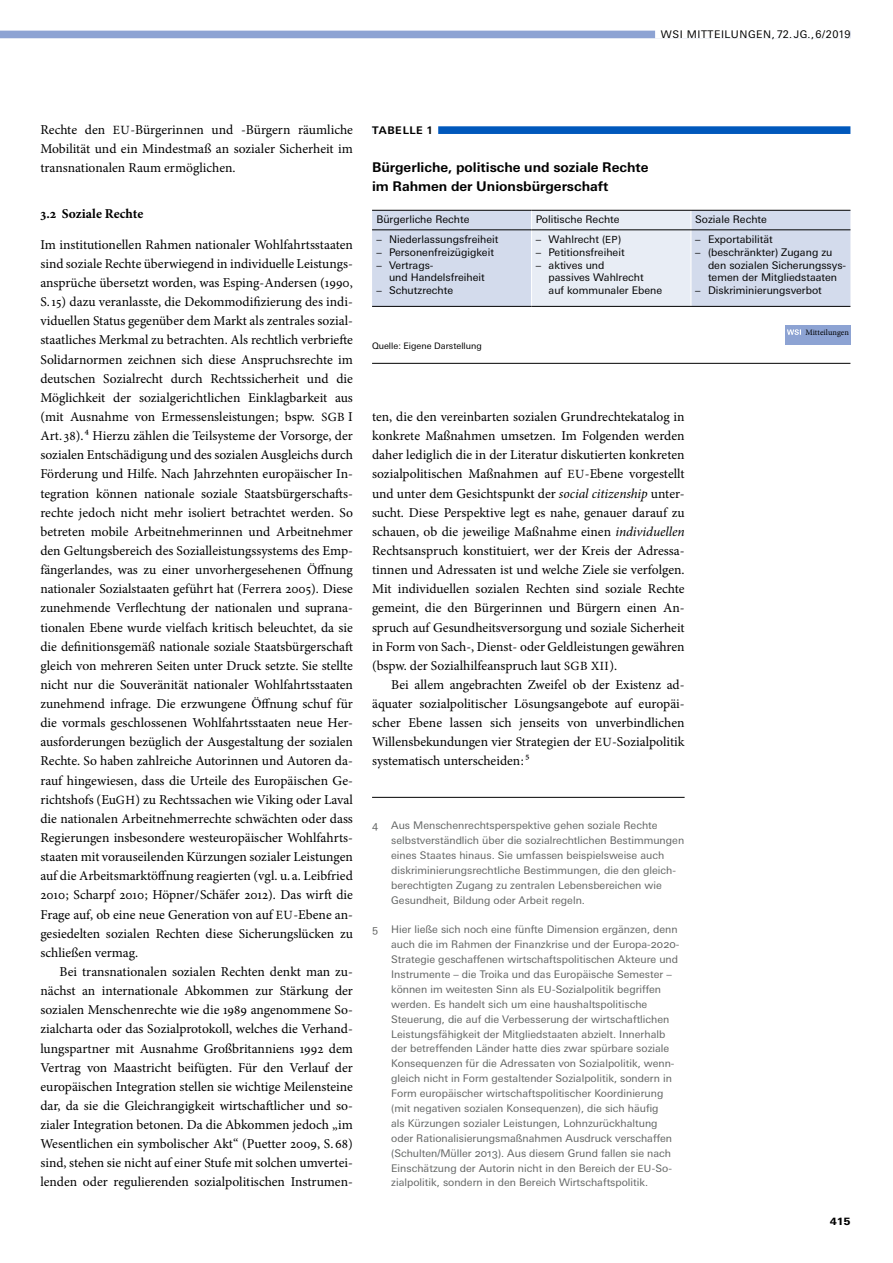
<style>
.page{position:relative;width:893px;height:1263px;background:#fff}
.page>*{position:absolute;margin:0;border:0;box-sizing:border-box;transform-origin:0 0}
.t1{font:13.5px/19.2px "Minion Pro";color:#000;text-align:justify}
.t2{font:700 13.5px "Minion Pro";color:#000}
.t3{font:700 13.35px/19.2px "Univers Next Pro";color:#000}
.t4{font:10.5px/14.9px "Univers Next Pro";color:#626463}
.t5{font:10.5px/12.8px "Univers Next Pro";color:#000}
.t6{font:10.5px "Univers Next Pro";letter-spacing:.05em;color:#000}
.t7{font:700 10.5px "Univers Next Pro";letter-spacing:.05em;color:#000}
.t8{font:9px "Univers Next Pro";color:#000}
.t9{font:8.25px "Minion Pro";letter-spacing:.005em;color:#000}
.s1{font-size:12.6px}
.s2{font-size:9.75px}
.s3{font-style:italic}
.s4{font-size:9.9px}
</style>
<div class="page">
<div style="left:0;top:31px;width:850px;height:7px;background:#8da3d3"></div>
<div style="left:655px;top:30px;width:195px;height:8px;background:#fff"></div>
<hr style="left:372px;top:797px;width:313px;height:1px;background:#000">
<div style="left:372px;top:126px;width:478px;height:8px;background:#0058bc"></div>
<div style="left:372px;top:126px;width:66px;height:8px;background:#fff"></div>
<hr style="left:372px;top:363px;width:478px;height:1px;background:#000">
<div style="left:372px;top:211px;width:478px;height:95px;background:#d3dbec"></div>
<div style="left:531px;top:211px;width:161px;height:95px;background:#e8edf5"></div>
<hr style="left:531px;top:230px;width:1px;height:76px;background:#fff">
<hr style="left:691px;top:230px;width:1px;height:76px;background:#fff">
<hr style="left:372px;top:210px;width:159px;height:1px;background:#000">
<hr style="left:531px;top:210px;width:160px;height:1px;background:#000">
<hr style="left:691px;top:210px;width:159px;height:1px;background:#000">
<hr style="left:372px;top:306px;width:159px;height:1px;background:#000">
<hr style="left:531px;top:306px;width:160px;height:1px;background:#000">
<hr style="left:691px;top:306px;width:159px;height:1px;background:#000">
<hr style="left:372px;top:230px;width:159px;height:1px;background:#000">
<hr style="left:531px;top:230px;width:160px;height:1px;background:#000">
<hr style="left:691px;top:230px;width:159px;height:1px;background:#000">
<div style="left:784px;top:325px;width:66px;height:19px;background:#8da3d3"></div>
<svg style="left:787px;top:329px;width:14px;height:6px"></svg>
<p class="t5" style="left:661px;top:28px;width:48px">WSI MITTE</p>
<p class="t6" style="left:721px;top:29px;width:131px">ILU NGEN, 72.JG.,6/2019</p>
<p class="t1" style="left:40px;top:120px;width:314px">Rechte den <span class="s1">EU</span>-Bürgerinnen und -Bürgern räumliche Mobilität und ein Mindestmaß an sozialer Sicherheit im transnationalen Raum ermöglichen.</p>
<p class="t2" style="left:40px;top:205px;width:104px">3.2 Soziale Rechte</p>
<p class="t1" style="left:40px;top:235px;width:314px">Im institutionellen Rahmen nationaler Wohlfahrtsstaaten sind soziale Rechte überwiegend in individuelle Leistungs&shy;ansprüche übersetzt worden, was Esping-Andersen (1990, S.15) dazu veranlasste, die Dekommodifizierung des indi&shy;viduellen Status gegenüber dem Markt als zentrales sozial&shy;staatliches Merkmal zu betrachten. Als rechtlich verbriefte Solidarnormen zeichnen sich diese Anspruchsrechte im deutschen Sozialrecht durch Rechtssicherheit und die Möglichkeit der sozialgerichtlichen Einklagbarkeit aus (mit Ausnahme von Ermessensleistungen; bspw. <span class="s1">SGB</span> I Art. 38). 4 Hierzu zählen die Teilsysteme der Vorsorge, der sozialen Entschädigung und des sozialen Ausgleichs durch Förderung und Hilfe. Nach Jahrzehnten europäischer In&shy;tegration können nationale soziale Staatsbürgerschafts&shy;rechte jedoch nicht mehr isoliert betrachtet werden. So betreten mobile Arbeitnehmerinnen und Arbeitnehmer den Geltungsbereich des Sozialleistungssystems des Emp&shy;fängerlandes, was zu einer unvorhergesehenen Öffnung nationaler Sozialstaaten geführt hat (Ferrera 2005). Diese zunehmende Verflechtung der nationalen und suprana&shy;tionalen Ebene wurde vielfach kritisch beleuchtet, da sie die definitionsgemäß nationale soziale Staatsbürgerschaft gleich von mehreren Seiten unter Druck setzte. Sie stellte nicht nur die Souveränität nationaler Wohlfahrtsstaaten zunehmend infrage. Die erzwungene Öffnung schuf für die vormals geschlossenen Wohlfahrtsstaaten neue Her&shy;ausforderungen bezüglich der Ausgestaltung der sozialen Rechte. So haben zahlreiche Autorinnen und Autoren da&shy;rauf hingewiesen, dass die Urteile des Europäischen Ge&shy;richtshofs (Eu<span class="s1">GH</span>) zu Rechtssachen wie Viking oder Laval die nationalen Arbeitnehmerrechte schwächten oder dass Regierungen insbesondere westeuropäischer Wohlfahrts&shy;staaten mit vorauseilenden Kürzungen sozialer Leistungen auf die Arbeitsmarktöffnung reagierten (vgl. u. a. Leibfried 2010; Scharpf 2010; Höpner/ Schäfer 2012). Das wirft die Frage auf, ob eine neue Generation von auf <span class="s1">EU</span>-Ebene an&shy;gesiedelten sozialen Rechten diese Sicherungslücken zu schließen vermag.</p>
<p class="t1" style="left:40px;top:962px;width:314px;text-indent:19px">Bei transnationalen sozialen Rechten denkt man zu&shy;nächst an internationale Abkommen zur Stärkung der sozialen Menschenrechte wie die 1989 angenommene So&shy;zialcharta oder das Sozialprotokoll, welches die Verhand&shy;lungspartner mit Ausnahme Großbritanniens 1992 dem Vertrag von Maastricht beifügten. Für den Verlauf der europäischen Integration stellen sie wichtige Meilensteine dar, da sie die Gleichrangigkeit wirtschaftlicher und so&shy;zialer Integration betonen. Da die Abkommen jedoch „im Wesentlichen ein symbolischer Akt“ (Puetter 2009, S. 68) sind, stehen sie nicht auf einer Stufe mit solchen umvertei&shy;lenden oder regulierenden sozialpolitischen Instrumen-</p>
<p class="t7" style="left:372px;top:124px;width:62px">TABELLE 1</p>
<p class="t3" style="left:372px;top:158px;width:278px">Bürgerliche, politische und soziale Rechte im Rahmen der Unionsbürgerschaft</p>
<p class="t5" style="left:376px;top:213px;width:95px">Bürgerliche Rechte</p>
<p class="t5" style="left:536px;top:213px;width:85px">Politische Rechte</p>
<p class="t5" style="left:695px;top:213px;width:73px">Soziale Rechte</p>
<p class="t5" style="left:376px;top:233px;width:124px">– Niederlassungsfreiheit</p>
<p class="t5" style="left:376px;top:246px;width:119px">– Personenfreizügigkeit</p>
<p class="t5" style="left:389px;top:258px;width:97px;text-indent:-13px">– Vertrags-<br>und Handelsfreiheit</p>
<p class="t5" style="left:376px;top:284px;width:78px">– Schutzrechte</p>
<p class="t5" style="left:695px;top:233px;width:79px">– Exportabilität</p>
<p class="t5" style="left:708px;top:246px;width:140px;text-indent:-13px">– (beschränkter) Zugang zu den sozialen Sicherungssys&shy;temen der Mitgliedstaaten</p>
<p class="t5" style="left:695px;top:284px;width:128px">– Diskriminierungsverbot</p>
<p class="t5" style="left:536px;top:233px;width:87px">– Wahlrecht (<span class="s2">E P</span>)</p>
<p class="t5" style="left:536px;top:246px;width:90px">– Petitionsfreiheit</p>
<p class="t5" style="left:549px;top:258px;width:115px;text-indent:-13px">– aktives und<br>passives Wahlrecht<br>auf kommunaler Ebene</p>
<p class="t8" style="left:372px;top:340px;width:111px">Quelle: Eigene Darstellung</p>
<p class="t1" style="left:372px;top:407px;width:314px">ten, die den vereinbarten sozialen Grundrechtekatalog in konkrete Maßnahmen umsetzen. Im Folgenden werden daher lediglich die in der Literatur diskutierten konkreten sozialpolitischen Maßnahmen auf <span class="s1">EU</span>-Ebene vorgestellt und unter dem Gesichtspunkt der <span class="s3">social citizenship</span> unter&shy;sucht. Diese Perspektive legt es nahe, genauer darauf zu schauen, ob die jeweilige Maßnahme einen <span class="s3">individuellen </span>Rechtsanspruch konstituiert, wer der Kreis der Adressa&shy;tinnen und Adressaten ist und welche Ziele sie verfolgen.<br>Mit individuellen sozialen Rechten sind soziale Rechte gemeint, die den Bürgerinnen und Bürgern einen An&shy;spruch auf Gesundheitsversorgung und soziale Sicherheit in Form von Sach-, Dienst- oder Geldleistungen gewähren (bspw. der Sozialhilfeanspruch laut <span class="s1">SGB XII</span>).</p>
<p class="t1" style="left:372px;top:675px;width:314px;text-indent:19px">Bei allem angebrachten Zweifel ob der Existenz ad&shy;äquater sozialpolitischer Lösungsangebote auf europäi&shy;scher Ebene lassen sich jenseits von unverbindlichen Willensbekundungen vier Strategien der <span class="s1">EU</span>-Sozialpolitik systematisch unterscheiden: 5</p>
<p class="t4" style="left:391px;top:818px;width:295px;text-indent:-19px">4 Aus Menschenrechtsperspektive gehen soziale Rechte selbstverständlich über die sozialrechtlichen Bestimmungen eines Staates hinaus. Sie umfassen beispielsweise auch diskriminierungsrechtliche Bestimmungen, die den gleich&shy;berechtigten Zugang zu zentralen Lebensbereichen wie Gesundheit, Bildung oder Arbeit regeln.</p>
<p class="t4" style="left:391px;top:922px;width:290px;text-indent:-19px">5 Hier ließe sich noch eine fünfte Dimension ergänzen, denn auch die im Rahmen der Finanzkrise und der Europa-2020- Strategie geschaffenen wirtschaftspolitischen Akteure und Instrumente – die Troika und das Europäische Semester – können im weitesten Sinn als <span class="s4">EU</span> -Sozialpolitik begriffen werden. Es handelt sich um eine haushaltspolitische Steuerung, die auf die Verbesserung der wirtschaftlichen Leistungsfähigkeit der Mitgliedstaaten abzielt. Innerhalb der betreffenden Länder hatte dies zwar spürbare soziale Konsequenzen für die Adressaten von Sozialpolitik, wenn&shy;gleich nicht in Form gestaltender Sozialpolitik, sondern in Form europäischer wirtschaftspolitischer Koordinierung (mit negativen sozialen Konsequenzen), die sich häufig<br>als Kürzungen sozialer Leistungen, Lohnzurückhaltung oder Rationalisierungsmaßnahmen Ausdruck verschaffen (Schulten/Müller 2013). Aus diesem Grund fallen sie nach Einschätzung der Autorin nicht in den Bereich der <span class="s4">EU</span> -So&shy;zialpolitik, sondern in den Bereich Wirtschaftspolitik.</p>
<p class="t9" style="left:805px;top:327px;width:45px">Mitteilungen</p>
<p class="t3" style="left:830px;top:1210px;width:22px">415</p>
</div>
